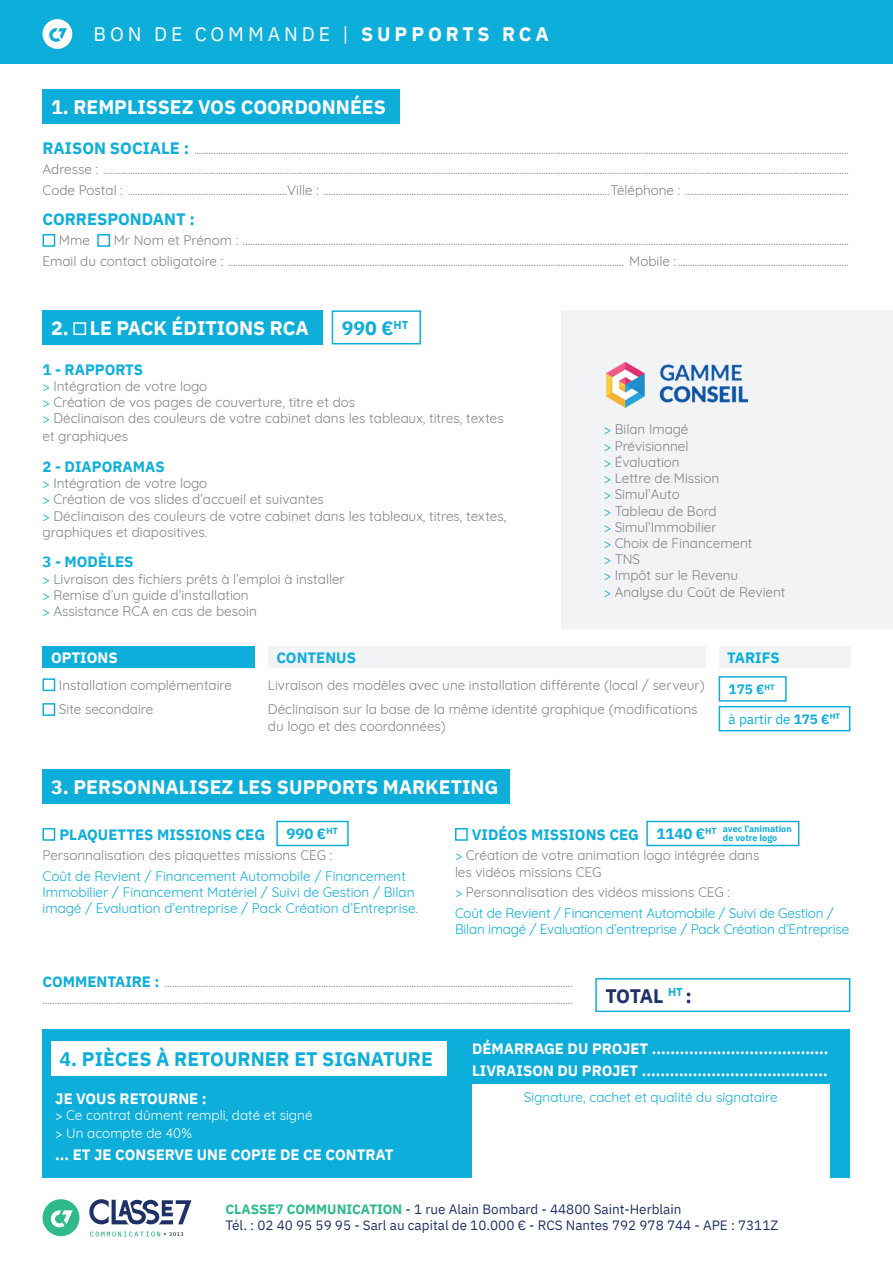
<style>
.page{position:relative;width:893px;height:1263px;background:#fff}
.page>*{position:absolute;margin:0;border:0;box-sizing:border-box;transform-origin:0 0}
.t1{font:700 19.5px "IBM Plex Sans";color:#fff}
.t2{font:700 19.5px "IBM Plex Sans";color:#0eaedb}
.t3{font:19.5px "IBM Plex Sans";letter-spacing:.2em;color:#fff}
.t4{font:700 19.5px "IBM Plex Sans";letter-spacing:-.025em;color:#1f3267}
.t5{font:700 16.5px "IBM Plex Sans";color:#0eaedb}
.t6{font:700 15px/22.2px "IBM Plex Sans";color:#fff}
.t7{font:700 15px "IBM Plex Sans";color:#0eaedb}
.t8{font:13.5px/16.2px "Quicksand";color:#808285}
.t9{font:13.5px/16.2px "Quicksand";color:#0eaedb}
.t10{font:13.5px/16.2px "IBM Plex Sans";color:#1f3267}
.t11{font:13.5px/18px "Quicksand";color:#fff}
.t12{font:13.5px "IBM Plex Sans";color:#0eaedb}
.t13{font:700 13.5px "IBM Plex Sans";color:#0eaedb}
.t14{font:700 9px/9px "IBM Plex Sans";color:#0eaedb}
.s1{font-weight:700}
.s2{font-family:"IBM Plex Sans";font-weight:700;font-size:16.5px;color:#0eaedb}
.s3{color:#0eaedb}
.s4{font-size:15px}
.s5{color:#808285}
.s6{font-family:"IBM Plex Sans";font-weight:700;font-size:15px;color:#0eaedb}
.s7{font-weight:700;color:#2fba8c}
</style>
<div class="page">
<div style="left:455px;top:828px;width:13px;height:13px;border:2px solid #0eaedb"></div>
<div style="left:43px;top:828px;width:12px;height:13px;border:2px solid #0eaedb"></div>
<div style="left:561px;top:310px;width:332px;height:319px;background:#f2f3f4"></div>
<div style="left:43px;top:1029px;width:807px;height:149px;background:#0eaedb"></div>
<div style="left:0;top:0;width:893px;height:64px;background:#0eaedb"></div>
<svg style="left:43px;top:19px;width:29px;height:30px"></svg>
<div style="left:43px;top:89px;width:357px;height:34px;background:#0eaedb"></div>
<div style="left:43px;top:234px;width:12px;height:13px;border:2px solid #0eaedb"></div>
<div style="left:97px;top:234px;width:13px;height:13px;border:2px solid #0eaedb"></div>
<div style="left:43px;top:310px;width:280px;height:34px;background:#0eaedb"></div>
<div style="left:73px;top:322px;width:13px;height:13px;border:2px solid #fff"></div>
<div style="left:332px;top:310px;width:89px;height:34px;border:2px solid #0eaedb"></div>
<div style="left:719px;top:676px;width:68px;height:26px;border:2px solid #0eaedb"></div>
<div style="left:276px;top:821px;width:73px;height:25px;border:2px solid #0eaedb"></div>
<div style="left:646px;top:821px;width:153px;height:25px;border:2px solid #0eaedb"></div>
<div style="left:719px;top:706px;width:131px;height:25px;border:2px solid #0eaedb"></div>
<div style="left:43px;top:646px;width:212px;height:22px;background:#0eaedb"></div>
<div style="left:268px;top:646px;width:438px;height:22px;background:#f2f3f4"></div>
<div style="left:719px;top:646px;width:131px;height:22px;background:#f2f3f4"></div>
<div style="left:43px;top:678px;width:12px;height:13px;border:2px solid #0eaedb"></div>
<div style="left:43px;top:703px;width:12px;height:13px;border:2px solid #0eaedb"></div>
<img style="left:605px;top:362px;width:143px;height:46px">
<div style="left:43px;top:770px;width:467px;height:34px;background:#0eaedb"></div>
<div style="left:51px;top:1042px;width:395px;height:34px;background:#fff"></div>
<div style="left:472px;top:1084px;width:357px;height:111px;background:#fff"></div>
<svg style="left:43px;top:1199px;width:36px;height:37px"></svg>
<svg style="left:89px;top:1199px;width:102px;height:25px"></svg>
<svg style="left:90px;top:1231px;width:93px;height:5px"></svg>
<div style="left:595px;top:978px;width:255px;height:34px;border:2px solid #0eaedb"></div>
<h1 class="t3" style="left:94px;top:19px;width:457px">BON DE COMMANDE | <span class="s1">SUPPORTS RCA</span></h1>
<h1 class="t1" style="left:51px;top:91px;width:336px">1. REMPLISSEZ VOS COORDONNÉES</h1>
<p class="t8" style="left:43px;top:137px;width:808px;line-height:20.4px;text-align:justify"><span class="s2">RAISON SOCIALE :</span> ............................................................................................................................................................................................................................................................................<br>Adresse : .................................................................................................................................................................................................................................................................................................................<br>Code Postal : .................................................................Ville : .....................................................................................................................Téléphone : ...................................................................</p>
<p class="t5" style="left:43px;top:206px;width:154px">CORRESPONDANT :</p>
<p class="t8" style="left:59px;top:231px;width:32px">Mme</p>
<p class="t8" style="left:43px;top:229px;width:808px;line-height:20.4px;text-align:right">Mr Nom et Prénom : ........................................................................................................................................................................................................................................................<br>Email du contact obligatoire : .................................................................................................................................................................. Mobile : ......................................................................</p>
<h1 class="t1" style="left:51px;top:313px;width:259px">2. LE PACK ÉDITIONS RCA</h1>
<h1 class="t2" style="left:342px;top:313px;width:68px">990 €<sup>HT</sup></h1>
<p class="t7" style="left:43px;top:357px;width:102px">1 - RAPPORTS</p>
<p class="t8" style="left:43px;top:376px;width:463px"><span class="s3">&gt;</span> Intégration de votre logo<br><span class="s3">&gt;</span> Création de vos pages de couverture, titre et dos<br><span class="s3">&gt;</span> Déclinaison des couleurs de votre cabinet dans les tableaux, titres, textes</p>
<p class="t8" style="left:43px;top:427px;width:87px">et graphiques</p>
<p class="t7" style="left:43px;top:455px;width:124px">2 - DIAPORAMAS</p>
<p class="t8" style="left:43px;top:474px;width:465px"><span class="s3">&gt;</span> Intégration de votre logo<br><span class="s3">&gt;</span> Création de vos slides d’accueil et suivantes<br><span class="s3">&gt;</span> Déclinaison des couleurs de votre cabinet dans les tableaux, titres, textes, graphiques et diapositives.</p>
<p class="t7" style="left:43px;top:550px;width:93px">3 - MODÈLES</p>
<p class="t8" style="left:43px;top:569px;width:304px"><span class="s3">&gt;</span> Livraison des fichiers prêts à l’emploi à installer <span class="s3">&gt;</span> Remise d’un guide d’installation<br><span class="s3">&gt;</span> Assistance RCA en cas de besoin</p>
<p class="t8" style="left:604px;top:420px;width:183px"><span class="s3">&gt;</span> Bilan Imagé<br><span class="s3">&gt;</span> Prévisionnel<br><span class="s3">&gt;</span> Évaluation<br><span class="s3">&gt;</span> Lettre de Mission<br><span class="s3">&gt;</span> Simul’Auto<br><span class="s3">&gt;</span> Tableau de Bord<br><span class="s3">&gt;</span> Simul’Immobilier<br><span class="s3">&gt;</span> Choix de Financement<br><span class="s3">&gt;</span> TNS<br><span class="s3">&gt;</span> Impôt sur le Revenu<br><span class="s3">&gt;</span> Analyse du Coût de Revient</p>
<p class="t6" style="left:51px;top:645px;width:68px">OPTIONS</p>
<p class="t7" style="left:276px;top:646px;width:81px">CONTENUS</p>
<p class="t7" style="left:727px;top:646px;width:54px">TARIFS</p>
<p class="t8" style="left:59px;top:671px;width:175px;line-height:24.8px">Installation complémentaire<br>Site secondaire</p>
<p class="t8" style="left:268px;top:671px;width:438px;line-height:24.8px">Livraison des modèles avec une installation différente (local / serveur)<br>Déclinaison sur la base de la même identité graphique (modifications</p>
<p class="t8" style="left:268px;top:716px;width:180px">du logo et des coordonnées)</p>
<h1 class="t1" style="left:51px;top:772px;width:449px">3. PERSONNALISEZ LES SUPPORTS MARKETING</h1>
<p class="t13" style="left:729px;top:679px;width:48px">175 €<sup>HT</sup></p>
<p class="t12" style="left:729px;top:709px;width:113px">à partir de <span class="s1">175 €</span><sup>HT</sup></p>
<p class="t7" style="left:286px;top:822px;width:53px">990 €<sup>HT</sup></p>
<p class="t14" style="left:723px;top:823px;width:70px;text-indent:-67px"><span class="s4">1140 €</span><sub>HT</sub> avec l’animation de votre logo</p>
<p class="t7" style="left:472px;top:823px;width:169px">VIDÉOS MISSIONS CEG</p>
<p class="t8" style="left:455px;top:846px;width:306px"><span class="s3">&gt;</span> Création de votre animation logo intégrée dans les vidéos missions CEG</p>
<p class="t9" style="left:455px;top:881px;width:380px;line-height:20.4px">&gt; <span class="s5">Personnalisation des vidéos missions CEG :<br></span>Coût de Revient / Financement Automobile / Suivi de Gestion /</p>
<p class="t9" style="left:455px;top:919px;width:396px">Bilan imagé / Evaluation d’entreprise / Pack Création d’Entreprise</p>
<p class="t7" style="left:59px;top:823px;width:207px">PLAQUETTES MISSIONS CEG</p>
<p class="t8" style="left:43px;top:846px;width:291px">Personnalisation des plaquettes missions CEG :</p>
<p class="t9" style="left:43px;top:866px;width:377px">Coût de Revient / Financement Automobile / Financement<br>Immobilier / Financement Matériel / Suivi de Gestion / Bilan imagé / Evaluation d’entreprise / Pack Création d’Entreprise.</p>
<p class="t8" style="left:43px;top:973px;width:532px"><span class="s6">COMMENTAIRE :</span> ....................................................................................................................................................................... .........................................................................................................................................................................................................................</p>
<p class="t6" style="left:472px;top:1036px;width:358px">DÉMARRAGE DU PROJET ......................................<br>LIVRAISON DU PROJET ........................................</p>
<h1 class="t4" style="left:605px;top:980px;width:88px">TOTAL <sup>HT</sup> :</h1>
<h1 class="t2" style="left:60px;top:1044px;width:375px">4. PIÈCES À RETOURNER ET SIGNATURE</h1>
<p class="t6" style="left:55px;top:1086px;width:153px">JE VOUS RETOURNE :</p>
<p class="t11" style="left:55px;top:1105px;width:259px">&gt; Ce contrat dûment rempli, daté et signé &gt; Un acompte de 40%</p>
<p class="t6" style="left:55px;top:1142px;width:340px">... ET JE CONSERVE UNE COPIE DE CE CONTRAT</p>
<p class="t9" style="left:524px;top:1088px;width:255px">Signature, cachet et qualité du signataire</p>
<p class="t10" style="left:225px;top:1200px;width:554px"><span class="s7">CLASSE7 COMMUNICATION</span> - 1 rue Alain Bombard - 44800 Saint-Herblain<br>Tél. : 02 40 95 59 95 - Sarl au capital de 10.000 € - RCS Nantes 792 978 744 - APE : 7311Z</p>
</div>
